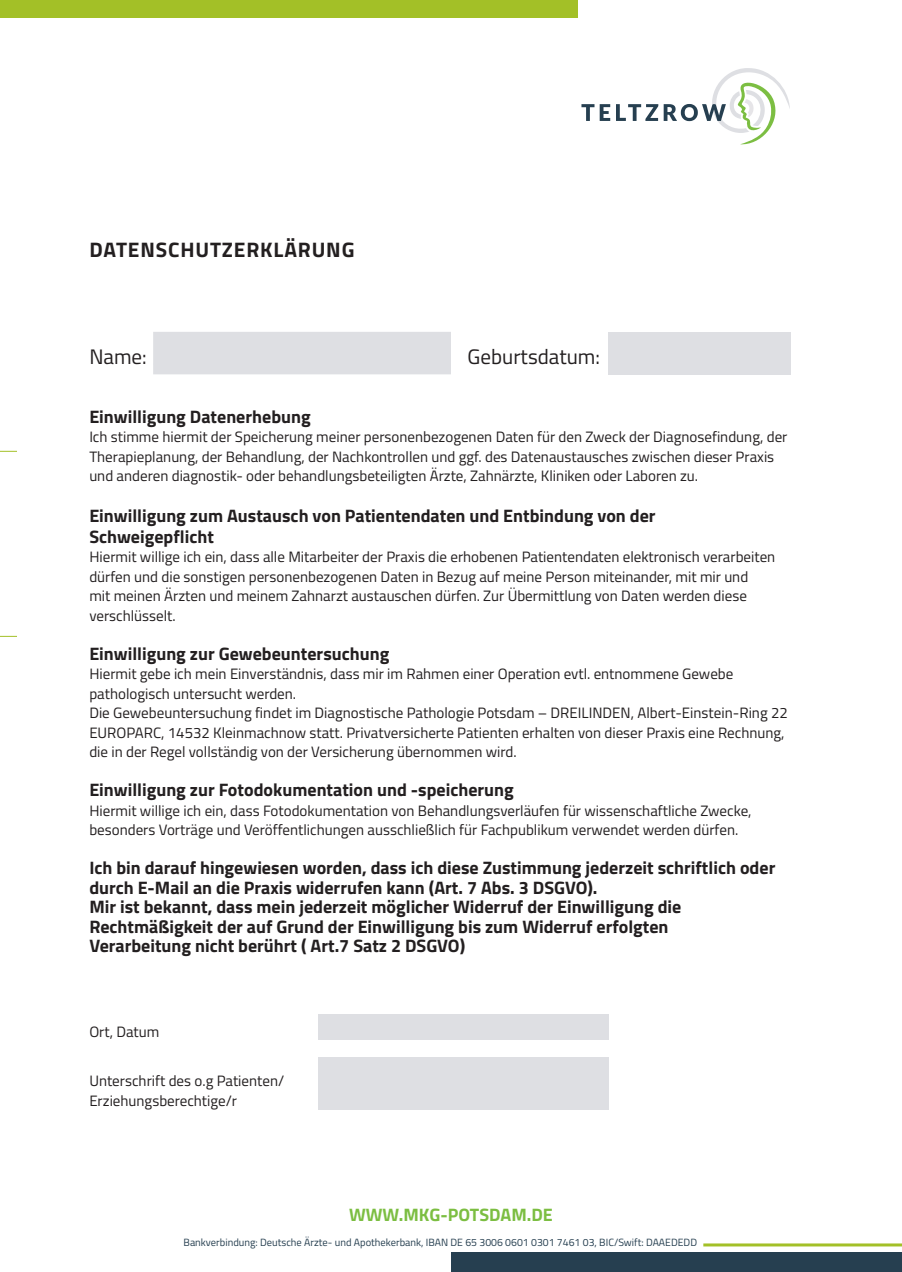
<style>
.page{position:relative;width:902px;height:1272px;background:#fff}
.page>*{position:absolute;margin:0;border:0;box-sizing:border-box;transform-origin:0 0}
.t1{font:700 21px "Cairo";letter-spacing:.04em;color:#231f20}
.t2{font:21px "Cairo";color:#231f20}
.t3{font:700 18px/19.5px "Cairo";color:#231f20}
.t4{font:700 18px "Cairo";color:#7cbe42}
.t5{font:15px/19.5px "Cairo";color:#231f20}
.t6{font:10.5px "Cairo";color:#263f50}
</style>
<div class="page">
<svg style="left:0;top:451px;width:17px;height:1px"></svg>
<svg style="left:0;top:636px;width:17px;height:1px"></svg>
<div style="left:0;top:0;width:577px;height:17px;background:#a3c027"></div>
<div style="left:451px;top:1252px;width:450px;height:19px;background:#263f50"></div>
<hr style="left:703px;top:1243px;width:198px;height:3px;background:#a3c027">
<svg style="left:581px;top:68px;width:208px;height:77px"></svg>
<div style="left:318px;top:1057px;width:290px;height:52px;background:#dedfe3"></div>
<div style="left:153px;top:332px;width:298px;height:42px;background:#dedfe3"></div>
<div style="left:608px;top:332px;width:183px;height:42px;background:#dedfe3"></div>
<div style="left:318px;top:1014px;width:290px;height:26px;background:#dedfe3"></div>
<h1 class="t1" style="left:89px;top:232px;width:267px">DATENSCHUTZERKLÄRUNG</h1>
<h1 class="t2" style="left:89px;top:341px;width:59px">Name:</h1>
<h1 class="t2" style="left:467px;top:341px;width:134px">Geburtsdatum:</h1>
<p class="t3" style="left:89px;top:406px;width:223px">Einwilligung Datenerhebung</p>
<p class="t5" style="left:89px;top:427px;width:699px">Ich stimme hiermit der Speicherung meiner personenbezogenen Daten für den Zweck der Diagnosefindung, der<br>Therapieplanung, der Behandlung, der Nachkontrollen und ggf. des Datenaustausches zwischen dieser Praxis und anderen diagnostik- oder behandlungsbeteiligten Ärzte, Zahnärzte, Kliniken oder Laboren zu.</p>
<p class="t3" style="left:89px;top:505px;width:567px;line-height:21px">Einwilligung zum Austausch von Patientendaten und Entbindung von der<br>Schweigepflicht</p>
<p class="t5" style="left:89px;top:547px;width:687px">Hiermit willige ich ein, dass alle Mitarbeiter der Praxis die erhobenen Patientendaten elektronisch verarbeiten dürfen und die sonstigen personenbezogenen Daten in Bezug auf meine Person miteinander, mit mir und<br>mit meinen Ärzten und meinem Zahnarzt austauschen dürfen. Zur Übermittlung von Daten werden diese verschlüsselt.</p>
<p class="t3" style="left:89px;top:643px;width:301px">Einwilligung zur Gewebeuntersuchung</p>
<p class="t5" style="left:89px;top:664px;width:700px">Hiermit gebe ich mein Einverständnis, dass mir im Rahmen einer Operation evtl. entnommene Gewebe pathologisch untersucht werden.<br>Die Gewebeuntersuchung findet im Diagnostische Pathologie Potsdam – DREILINDEN, Albert-Einstein-Ring 22<br>EUROPARC, 14532 Kleinmachnow statt. Privatversicherte Patienten erhalten von dieser Praxis eine Rechnung, die in der Regel vollständig von der Versicherung übernommen wird.</p>
<p class="t3" style="left:89px;top:780px;width:426px">Einwilligung zur Fotodokumentation und -speicherung</p>
<p class="t5" style="left:89px;top:801px;width:663px">Hiermit willige ich ein, dass Fotodokumentation von Behandlungsverläufen für wissenschaftliche Zwecke, besonders Vorträge und Veröffentlichungen ausschließlich für Fachpublikum verwendet werden dürfen.</p>
<p class="t3" style="left:89px;top:858px;width:687px">Ich bin darauf hingewiesen worden, dass ich diese Zustimmung jederzeit schriftlich oder durch E-Mail an die Praxis widerrufen kann (Art. 7 Abs. 3 DSGVO).<br>Mir ist bekannt, dass mein jederzeit möglicher Widerruf der Einwilligung die Rechtmäßigkeit der auf Grund der Einwilligung bis zum Widerruf erfolgten<br>Verarbeitung nicht berührt ( Art.7 Satz 2 DSGVO)</p>
<p class="t5" style="left:89px;top:1021px;width:71px">Ort, Datum</p>
<p class="t5" style="left:89px;top:1071px;width:196px">Unterschrift des o.g Patienten/<br>Erziehungsberechtige/r</p>
<p class="t4" style="left:349px;top:1199px;width:205px">WWW.MKG-POTSDAM.DE</p>
<p class="t6" style="left:183px;top:1234px;width:515px">Bankverbindung: Deutsche Ärzte- und Apothekerbank, IBAN DE 65 3006 0601 0301 7461 03, BIC/Swift: DAAEDEDD</p>
</div>
